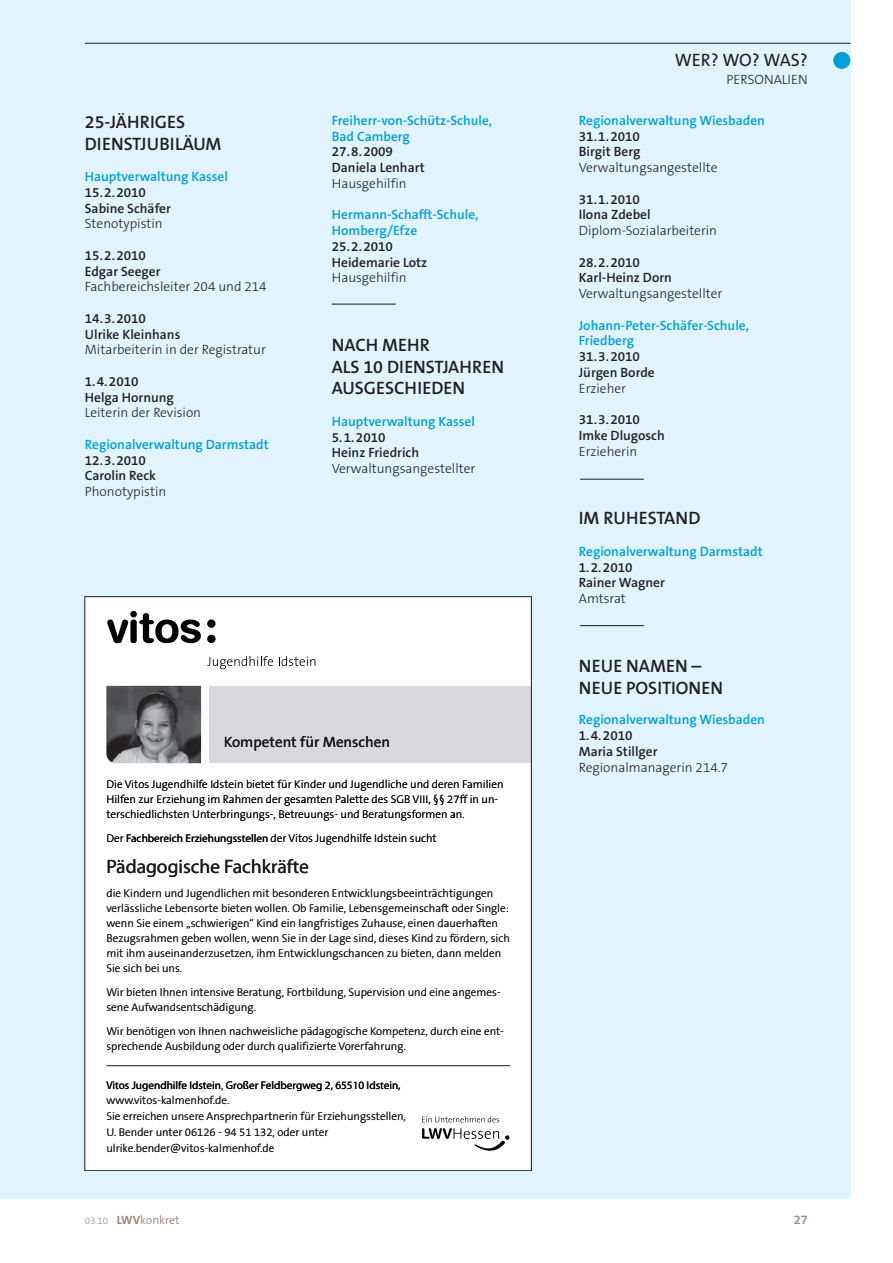
<style>
.page{position:relative;width:893px;height:1263px;background:#fff}
.page>*{position:absolute;margin:0;border:0;box-sizing:border-box;transform-origin:0 0}
.t1{font:19.5px "The Sans B6 Semi Bold+FEJDZK";color:#1d191c}
.t2{font:600 18px/21.6px "The Sans B6";color:#231f20}
.t3{font:18px "The Sans B5 Plain";letter-spacing:-.005em;color:#231f20}
.t4{font:15px "The Sans B5 Plain+FOZEPD";color:#1d191c}
.t5{font:600 13.5px/15.8px "The Sans B6";color:#231f20}
.t6{font:300 13.5px "The Sans B3";color:#231f20}
.t7{font:600 13.5px/15.8px "The Sans B6";color:#009fda}
.t8{font:600 12.75px "The Sans B6";color:#99877c}
.t9{font:300 12px "The Sans B4";color:#99877c}
.t10{font:11.25px "The Sans B3 Light+KDNQLH";color:#1d191c}
.t11{font:11.25px/15px "The Sans B3 Light+KDNQLH";color:#000}
.t12{font:11.25px "The Sans B6 Semi Bold+FEJDZK";color:#000}
.s1{font-family:"The Sans B6 Semi Bold+FEJDZK"}
.s2{font-family:"The Sans B3 Light+KDNQLH";color:#1d191c}
.s3{font-family:"The Sans B3";font-size:9.75px}
.s4{font-family:"The Sans B7";font-weight:700}
</style>
<div class="page">
<div style="left:0;top:0;width:850px;height:1198px;background:#e1f4fd"></div>
<hr style="left:85px;top:43px;width:765px;height:1px;background:#231f20">
<div style="left:833px;top:52px;width:17px;height:17px;background:#009fda;border-radius:50%"></div>
<hr style="left:580px;top:479px;width:64px;height:1px;background:#231f20">
<hr style="left:580px;top:625px;width:64px;height:1px;background:#231f20">
<hr style="left:332px;top:304px;width:64px;height:1px;background:#231f20">
<svg style="left:85px;top:597px;width:446px;height:574px;background:#f7f7f7"></svg>
<img style="left:106px;top:686px;width:95px;height:77px">
<h2 class="t2" style="left:85px;top:113px;width:138px">25-JÄHRIGES<br>DIENSTJUBILÄUM</h2>
<p class="t7" style="left:85px;top:170px;width:145px">Hauptverwaltung Kassel</p>
<p class="t5" style="left:85px;top:186px;width:88px">15.2.2010<br>Sabine Schäfer</p>
<p class="t6" style="left:85px;top:219px;width:79px">Stenotypistin</p>
<p class="t5" style="left:85px;top:249px;width:77px">15.2.2010<br>Edgar Seeger</p>
<p class="t6" style="left:85px;top:282px;width:183px">Fachbereichsleiter 204 und 214</p>
<p class="t5" style="left:85px;top:312px;width:97px">14.3.2010<br>Ulrike Kleinhans</p>
<p class="t6" style="left:85px;top:345px;width:183px">Mitarbeiterin in der Registratur</p>
<p class="t5" style="left:85px;top:375px;width:91px">1.4.2010<br>Helga Hornung</p>
<p class="t6" style="left:85px;top:408px;width:118px">Leiterin der Revision</p>
<p class="t7" style="left:85px;top:438px;width:185px">Regionalverwaltung Darmstadt</p>
<p class="t5" style="left:85px;top:454px;width:73px">12.3.2010<br>Carolin Reck</p>
<p class="t6" style="left:85px;top:486px;width:83px">Phonotypistin</p>
<p class="t7" style="left:332px;top:114px;width:162px">Freiherr-von-Schütz-Schule,<br>Bad Camberg</p>
<p class="t5" style="left:332px;top:145px;width:94px">27.8.2009<br>Daniela Lenhart</p>
<p class="t6" style="left:332px;top:178px;width:76px">Hausgehilfin</p>
<p class="t7" style="left:332px;top:208px;width:148px">Hermann-Schafft-Schule,<br>Homberg/Efze</p>
<p class="t5" style="left:332px;top:240px;width:97px">25.2.2010<br>Heidemarie Lotz</p>
<p class="t6" style="left:332px;top:272px;width:76px">Hausgehilfin</p>
<h2 class="t2" style="left:332px;top:336px;width:174px">NACH MEHR<br>ALS 10 DIENSTJAHREN<br>AUSGESCHIEDEN</h2>
<p class="t7" style="left:332px;top:415px;width:145px">Hauptverwaltung Kassel</p>
<p class="t5" style="left:332px;top:431px;width:89px">5.1.2010<br>Heinz Friedrich</p>
<p class="t6" style="left:332px;top:463px;width:145px">Verwaltungsangestellter</p>
<h3 class="t4" style="left:224px;top:734px;width:168px">Kompetent für Menschen</h3>
<p class="t11" style="left:106px;top:778px;width:399px">Die Vitos Jugendhilfe Idstein bietet für Kinder und Jugendliche und deren Familien<br>Hilfen zur Erziehung im Rahmen der gesamten Palette des SGB VIII, §§ 27ff in un-</p>
<p class="t11" style="left:106px;top:808px;width:360px">terschiedlichsten Unterbringungs-, Betreuungs- und Beratungsformen an.</p>
<p class="t11" style="left:106px;top:832px;width:332px">Der <span class="s1">Fachbereich Erziehungsstellen</span> der Vitos Jugendhilfe Idstein sucht</p>
<h1 class="t1" style="left:106px;top:859px;width:204px">Pädagogische Fachkräfte</h1>
<p class="t10" style="left:106px;top:889px;width:388px">die Kindern und Jugendlichen mit besonderen Entwicklungsbeeinträchtigungen</p>
<p class="t10" style="left:106px;top:904px;width:404px">verlässliche Lebensorte bieten wollen. Ob Familie, Lebensgemeinschaft oder Single:</p>
<p class="t10" style="left:106px;top:919px;width:393px">wenn Sie einem „schwierigen“ Kind ein langfristiges Zuhause, einen dauerhaften</p>
<p class="t10" style="left:106px;top:934px;width:405px">Bezugsrahmen geben wollen, wenn Sie in der Lage sind, dieses Kind zu fördern, sich</p>
<p class="t10" style="left:106px;top:949px;width:396px">mit ihm auseinanderzusetzen, ihm Entwicklungschancen zu bieten, dann melden</p>
<p class="t10" style="left:106px;top:964px;width:77px">Sie sich bei uns.</p>
<p class="t10" style="left:106px;top:988px;width:396px">Wir bieten Ihnen intensive Beratung, Fortbildung, Supervision und eine angemes-</p>
<p class="t10" style="left:106px;top:1003px;width:151px">sene Aufwandsentschädigung.</p>
<p class="t10" style="left:106px;top:1027px;width:399px">Wir benötigen von Ihnen nachweisliche pädagogische Kompetenz, durch eine ent-</p>
<p class="t10" style="left:106px;top:1042px;width:301px">sprechende Ausbildung oder durch qualifizierte Vorerfahrung.</p>
<p class="t12" style="left:106px;top:1080px;width:296px">Vitos Jugendhilfe Idstein<span class="s2">,</span> Großer Feldbergweg 2, 65510 Idstein,</p>
<p class="t10" style="left:106px;top:1096px;width:125px">www.vitos-kalmenhof.de.</p>
<p class="t10" style="left:106px;top:1112px;width:301px">Sie erreichen unsere Ansprechpartnerin für Erziehungsstellen,</p>
<p class="t10" style="left:106px;top:1128px;width:224px">U. Bender unter 06126 - 94 51 132, oder unter</p>
<p class="t10" style="left:106px;top:1143px;width:169px">ulrike.bender@vitos-kalmenhof.de</p>
<h2 class="t3" style="left:675px;top:53px;width:135px">WER? WO? WAS?</h2>
<p class="t6" style="left:726px;top:74px;width:83px">PERSONALIEN</p>
<p class="t7" style="left:579px;top:114px;width:188px">Regionalverwaltung Wiesbaden</p>
<p class="t5" style="left:579px;top:129px;width:63px">31.1.2010<br>Birgit Berg</p>
<p class="t6" style="left:579px;top:162px;width:140px">Verwaltungsangestellte</p>
<p class="t5" style="left:579px;top:192px;width:73px">31.1.2010<br>Ilona Zdebel</p>
<p class="t6" style="left:579px;top:225px;width:140px">Diplom-Sozialarbeiterin</p>
<p class="t5" style="left:579px;top:255px;width:95px">28.2.2010<br>Karl-Heinz Dorn</p>
<p class="t6" style="left:579px;top:288px;width:145px">Verwaltungsangestellter</p>
<p class="t7" style="left:579px;top:318px;width:172px">Johann-Peter-Schäfer-Schule,<br>Friedberg</p>
<p class="t5" style="left:579px;top:350px;width:77px">31.3.2010<br>Jürgen Borde</p>
<p class="t6" style="left:579px;top:383px;width:49px">Erzieher</p>
<p class="t5" style="left:579px;top:413px;width:88px">31.3.2010<br>Imke Dlugosch</p>
<p class="t6" style="left:579px;top:446px;width:60px">Erzieherin</p>
<h2 class="t2" style="left:579px;top:509px;width:123px">IM RUHESTAND</h2>
<p class="t7" style="left:579px;top:545px;width:185px">Regionalverwaltung Darmstadt</p>
<p class="t5" style="left:579px;top:561px;width:87px">1.2.2010<br>Rainer Wagner</p>
<p class="t6" style="left:579px;top:593px;width:49px">Amtsrat</p>
<h2 class="t2" style="left:579px;top:657px;width:146px">NEUE NAMEN –<br>NEUE POSITIONEN</h2>
<p class="t7" style="left:579px;top:713px;width:188px">Regionalverwaltung Wiesbaden</p>
<p class="t5" style="left:579px;top:729px;width:80px">1.4.2010<br>Maria Stillger</p>
<p class="t6" style="left:579px;top:762px;width:151px">Regionalmanagerin 214.7</p>
<p class="t9" style="left:85px;top:1216px;width:96px"><span class="s3">03.10</span> <span class="s4">LWV</span>konkret</p>
<p class="t8" style="left:794px;top:1215px;width:16px">27</p>
</div>
